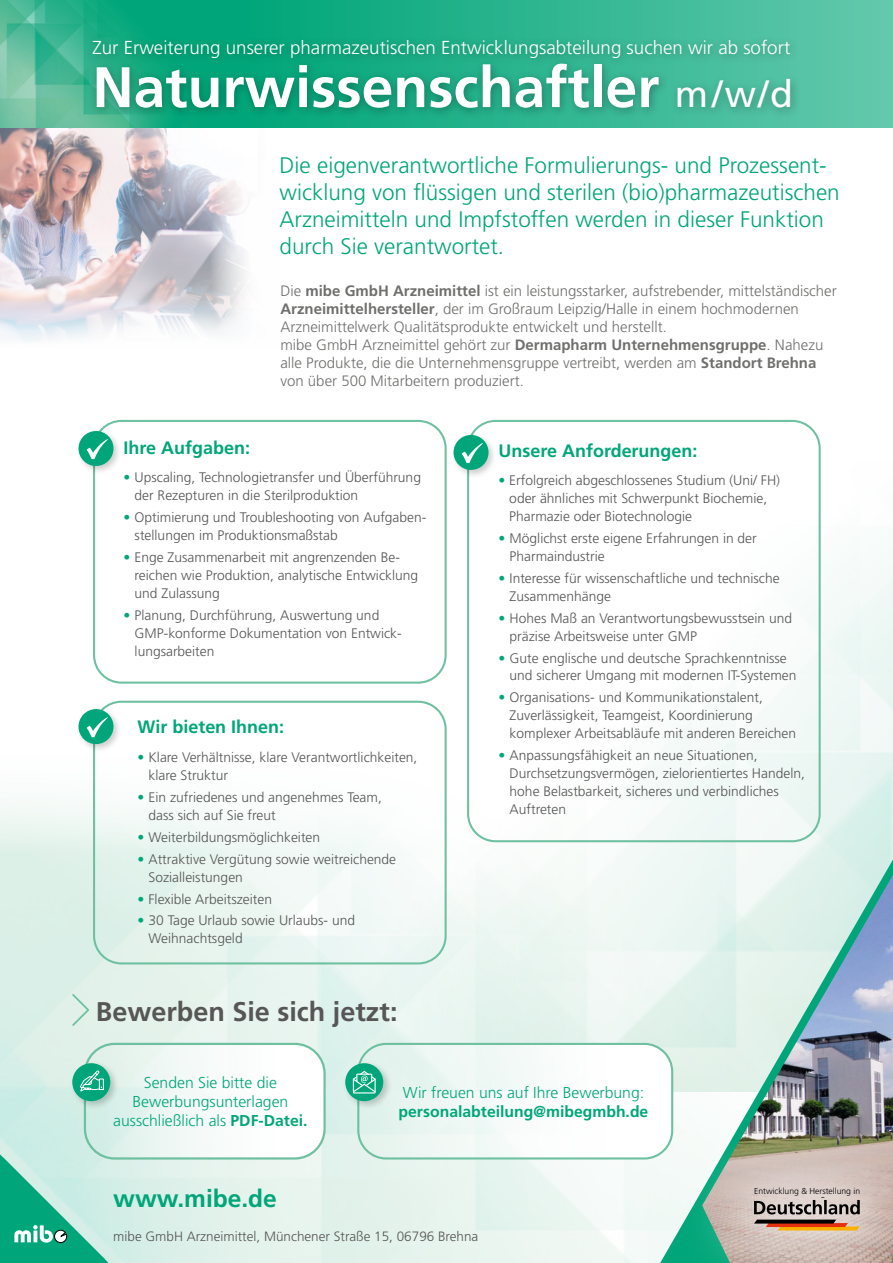
<style>
.page{position:relative;width:893px;height:1263px;background:#fff}
.page>*{position:absolute;margin:0;border:0;box-sizing:border-box;transform-origin:0 0}
.t1{font:700 57px "Frutiger";color:#fff}
.t2{font:700 27px "Frutiger";color:#565656}
.t3{font:700 24.6px "Frutiger";color:#00a679}
.t4{font:300 22.5px/27px "Frutiger";color:#00a679}
.t5{font:300 18.75px "Frutiger";color:#fff}
.t6{font:700 18px "Frutiger";color:#00a679}
.t7{font:300 15.75px/18.9px "Frutiger";color:#00a679;text-align:center}
.t8{font:700 15.75px "Frutiger";color:#00a679}
.t9{font:300 15px/18px "Frutiger";color:#6f6f6e}
.t10{font:300 13.8px/18px "Frutiger";color:#565656}
.t11{font:300 13.5px "Frutiger";color:#565656}
.t12{font:300 8.55px "Frutiger";color:#000}
.s1{font-weight:400;font-size:37.5px}
.s2{font-weight:700}
.s3{color:#00a679}
</style>
<div class="page">
<img style="left:239px;top:572px;width:654px;height:161px">
<img style="left:0;top:128px;width:208px;height:180px">
<svg style="left:0;top:308px;width:343px;height:120px"></svg>
<svg style="left:208px;top:170px;width:135px;height:238px"></svg>
<svg style="left:237px;top:0;width:656px;height:128px;background:#3aba97"></svg>
<img style="left:0;top:0;width:237px;height:128px">
<div style="left:96px;top:1043px;width:230px;height:116px;background:linear-gradient(to right,#def1ea,#fff);border-radius:34px"></div>
<div style="left:372px;top:1043px;width:300px;height:116px;background:linear-gradient(to right,#e5f3ee,#fff);border-radius:30px"></div>
<svg style="left:72px;top:994px;width:17px;height:32px"></svg>
<svg style="left:660px;top:859px;width:233px;height:404px;background:#c2d4d5"></svg>
<div style="left:681px;top:1126px;width:212px;height:137px;background:#fff;opacity:.75"></div>
<svg style="left:754px;top:1197px;width:106px;height:33px;background:#a58a78"></svg>
<div style="left:86px;top:33px;width:715px;height:86px;background:#000;opacity:.3"></div>
<div style="left:84px;top:1043px;width:242px;height:116px;border:2px solid #6ec0a0;border-radius:30px"></div>
<div style="left:357px;top:1043px;width:316px;height:116px;border:2px solid #6ec0a0;border-radius:28px"></div>
<div style="left:93px;top:420px;width:354px;height:264px;border:2px solid #6ec0a0;border-radius:27px"></div>
<div style="left:93px;top:701px;width:354px;height:263px;border:2px solid #6ec0a0;border-radius:27px"></div>
<div style="left:467px;top:420px;width:354px;height:422px;border:2px solid #6ec0a0;border-radius:27px"></div>
<div style="left:75px;top:428px;width:47px;height:47px;background:#000;opacity:.2"></div>
<div style="left:79px;top:431px;width:35px;height:35px;background:#00a679;border-radius:50%"></div>
<svg style="left:87px;top:439px;width:21px;height:20px"></svg>
<div style="left:75px;top:706px;width:47px;height:47px;background:#000;opacity:.2"></div>
<div style="left:79px;top:709px;width:35px;height:35px;background:#00a679;border-radius:50%"></div>
<svg style="left:87px;top:717px;width:21px;height:20px"></svg>
<div style="left:450px;top:432px;width:47px;height:47px;background:#000;opacity:.2"></div>
<div style="left:453px;top:435px;width:35px;height:35px;background:#00a679;border-radius:50%"></div>
<svg style="left:462px;top:443px;width:21px;height:20px"></svg>
<div style="left:70px;top:1060px;width:49px;height:50px;background:#000;opacity:.2"></div>
<div style="left:72px;top:1063px;width:38px;height:38px;background:#00a679;border-radius:50%"></div>
<div style="left:343px;top:1060px;width:49px;height:50px;background:#000;opacity:.2"></div>
<div style="left:345px;top:1063px;width:38px;height:38px;background:#00a679;border-radius:50%"></div>
<svg style="left:353px;top:1071px;width:23px;height:22px"></svg>
<svg style="left:79px;top:1070px;width:25px;height:22px"></svg>
<svg style="left:0;top:1154px;width:109px;height:109px;background:#70ccb3"></svg>
<h3 class="t5" style="left:92px;top:37px;width:699px">Zur Erweiterung unserer pharmazeutischen Entwicklungsabteilung suchen wir ab sofort</h3>
<h1 class="t1" style="left:92px;top:54px;width:702px">Naturwissenschaftler <span class="s1">m/w/d</span></h1>
<h3 class="t4" style="left:280px;top:152px;width:562px">Die eigenverantwortliche Formulierungs- und Prozessent&shy;wicklung von flüssigen und sterilen (bio)pharmazeutischen Arzneimitteln und Impfstoffen werden in dieser Funktion durch Sie verantwortet.</h3>
<h3 class="t6" style="left:124px;top:438px;width:128px">Ihre Aufgaben:</h3>
<p class="t9" style="left:280px;top:281px;width:558px">Die <span class="s2">mibe GmbH Arzneimittel</span> ist ein leistungsstarker, aufstrebender, mittelständischer <span class="s2">Arzneimittelhersteller</span>, der im Großraum Leipzig/Halle in einem hochmodernen Arzneimittelwerk Qualitätsprodukte entwickelt und herstellt.<br>mibe GmbH Arzneimittel gehört zur <span class="s2">Dermapharm Unternehmensgruppe</span>. Nahezu alle Produkte, die die Unternehmensgruppe vertreibt, werden am <span class="s2">Standort Brehna </span>von über 500 Mitarbeitern produziert.</p>
<h3 class="t6" style="left:499px;top:440px;width:200px">Unsere Anforderungen:</h3>
<p class="t10" style="left:135px;top:468px;width:288px;text-indent:-11px"><span class="s3">•</span> Upscaling, Technologietransfer und Überführung der Rezepturen in die Sterilproduktion</p>
<p class="t10" style="left:135px;top:508px;width:293px;text-indent:-11px"><span class="s3">•</span> Optimierung und Troubleshooting von Aufgaben&shy;stellungen im Produktionsmaßstab</p>
<p class="t10" style="left:135px;top:548px;width:285px;text-indent:-11px"><span class="s3">•</span> Enge Zusammenarbeit mit angrenzenden Be&shy;reichen wie Produktion, analytische Entwicklung und Zulassung</p>
<p class="t10" style="left:135px;top:606px;width:269px;text-indent:-11px"><span class="s3">•</span> Planung, Durchführung, Auswertung und<br>GMP-konforme Dokumentation von Entwick&shy;lungsarbeiten</p>
<h3 class="t6" style="left:137px;top:716px;width:148px">Wir bieten Ihnen:</h3>
<p class="t10" style="left:148px;top:748px;width:270px;text-indent:-11px"><span class="s3">•</span> Klare Verhältnisse, klare Verantwortlichkeiten, klare Struktur</p>
<p class="t10" style="left:148px;top:788px;width:235px;text-indent:-11px"><span class="s3">•</span> Ein zufriedenes und angenehmes Team, dass sich auf Sie freut</p>
<p class="t10" style="left:137px;top:828px;width:184px"><span class="s3">•</span> Weiterbildungsmöglichkeiten</p>
<p class="t10" style="left:148px;top:850px;width:249px;text-indent:-11px"><span class="s3">•</span> Attraktive Vergütung sowie weitreichende<br>Sozialleistungen</p>
<p class="t10" style="left:137px;top:890px;width:136px"><span class="s3">•</span> Flexible Arbeitszeiten</p>
<p class="t10" style="left:148px;top:912px;width:208px;text-indent:-11px"><span class="s3">•</span> 30 Tage Urlaub sowie Urlaubs- und<br>Weihnachtsgeld</p>
<h2 class="t2" style="left:96px;top:995px;width:303px">Bewerben Sie sich jetzt:</h2>
<p class="t10" style="left:509px;top:471px;width:272px;text-indent:-11px"><span class="s3">•</span> Erfolgreich abgeschlossenes Studium (Uni/ FH) oder ähnliches mit Schwerpunkt Biochemie,<br>Pharmazie oder Biotechnologie</p>
<p class="t10" style="left:510px;top:529px;width:249px;text-indent:-11px"><span class="s3">•</span> Möglichst erste eigene Erfahrungen in der<br>Pharmaindustrie</p>
<p class="t10" style="left:510px;top:569px;width:271px;text-indent:-11px"><span class="s3">•</span> Interesse für wissenschaftliche und technische<br>Zusammenhänge</p>
<p class="t10" style="left:510px;top:609px;width:284px;text-indent:-11px"><span class="s3">•</span> Hohes Maß an Verantwortungsbewusstsein und präzise Arbeitsweise unter GMP</p>
<p class="t10" style="left:510px;top:649px;width:288px;text-indent:-11px"><span class="s3">•</span> Gute englische und deutsche Sprachkenntnisse und sicherer Umgang mit modernen IT-Systemen</p>
<p class="t10" style="left:510px;top:688px;width:288px;text-indent:-11px"><span class="s3">•</span> Organisations- und Kommunikationstalent,<br>Zuverlässigkeit, Teamgeist, Koordinierung komplexer Arbeitsabläufe mit anderen Bereichen</p>
<p class="t10" style="left:510px;top:746px;width:297px;text-indent:-11px"><span class="s3">•</span> Anpassungsfähigkeit an neue Situationen, Durchsetzungsvermögen, zielorientiertes Handeln, hohe Belastbarkeit, sicheres und verbindliches Auftreten</p>
<p class="t7" style="left:113px;top:1073px;width:196px">Senden Sie bitte die<br>Bewerbungsunterlagen ausschließlich als <span class="s2">PDF-Datei.</span></p>
<p class="t7" style="left:403px;top:1083px;width:243px">Wir freuen uns auf Ihre Bewerbung:</p>
<p class="t8" style="left:399px;top:1102px;width:251px">personalabteilung@mibegmbh.de</p>
<h3 class="t3" style="left:113px;top:1184px;width:165px">www.mibe.de</h3>
<p class="t11" style="left:113px;top:1229px;width:367px">mibe GmbH Arzneimittel, Münchener Straße 15, 06796 Brehna</p>
<p class="t12" style="left:754px;top:1186px;width:108px">Entwicklung &amp; Herstellung in</p>
</div>
